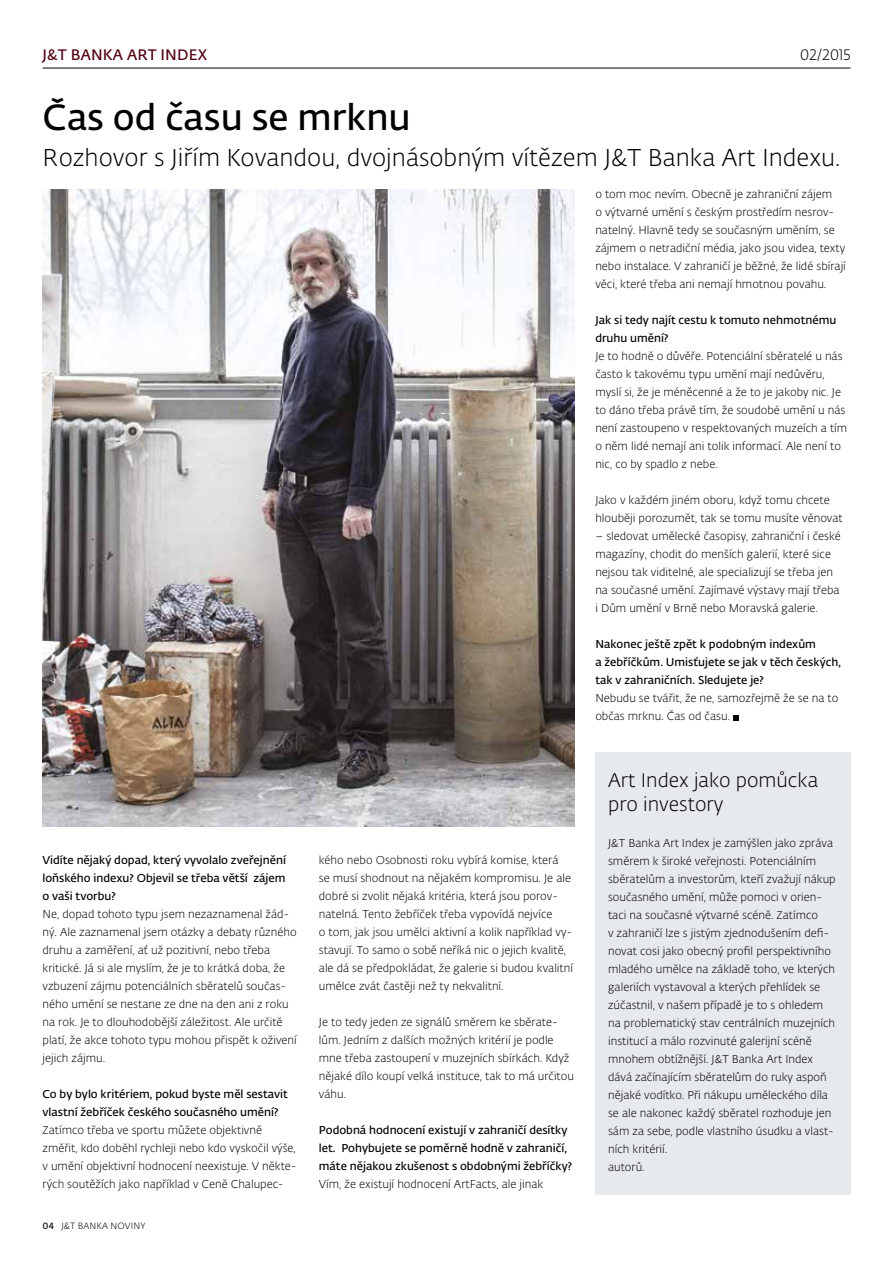
<style>
.page{position:relative;width:893px;height:1263px;background:#fff}
.page>*{position:absolute;margin:0;border:0;box-sizing:border-box;transform-origin:0 0}
.t1{font:600 36px "Fedra Sans Alt Pro";color:#000}
.t2{font:300 24px "Fedra Sans Alt Pro";color:#000}
.t3{font:300 19.5px/23.4px "Fedra Sans Alt Pro";color:#000}
.t4{font:600 15px "Fedra Sans Alt Pro";letter-spacing:.01em;color:#510210}
.t5{font:300 15px "Fedra Sans Alt Pro";letter-spacing:.01em;color:#000}
.t6{font:300 11.25px/18px "Fedra Sans Alt Pro";color:#000}
.t7{font:600 11.25px/18px "Fedra Sans Alt Pro";color:#000}
.t8{font:300 9px "Fedra Sans Alt Pro";letter-spacing:.01em;color:#000}
.s1{font-weight:600}
</style>
<div class="page">
<hr style="left:43px;top:68px;width:807px;height:1px;background:#000">
<svg style="left:733px;top:715px;width:5px;height:5px"></svg>
<img style="left:43px;top:189px;width:531px;height:637px">
<div style="left:595px;top:753px;width:255px;height:442px;background:#e6eaec"></div>
<h3 class="t5" style="left:800px;top:44px;width:52px">02/2015</h3>
<h3 class="t4" style="left:43px;top:43px;width:166px">J&amp;T BANKA ART INDEX</h3>
<h1 class="t1" style="left:43px;top:91px;width:370px">Čas od času se mrknu</h1>
<h2 class="t2" style="left:43px;top:141px;width:799px">Rozhovor s Jiřím Kovandou, dvojnásobným vítězem J&amp;T Banka Art Indexu.</h2>
<p class="t7" style="left:43px;top:851px;width:245px;text-align:justify">Vidíte nějaký dopad, který vyvolalo zveřejnění loňského indexu? Objevil se třeba větší zájem o vaši tvorbu?</p>
<p class="t6" style="left:43px;top:905px;width:256px">Ne, dopad tohoto typu jsem nezaznamenal žád&shy;ný. Ale zaznamenal jsem otázky a debaty různého druhu a zaměření, ať už pozitivní, nebo třeba kritické. Já si ale myslím, že je to krátká doba, že vzbuzení zájmu potenciálních sběratelů součas&shy;ného umění se nestane ze dne na den ani z roku na rok. Je to dlouhodobější záležitost. Ale určitě platí, že akce tohoto typu mohou přispět k oživení jejich zájmu.</p>
<p class="t7" style="left:43px;top:1085px;width:247px">Co by bylo kritériem, pokud byste měl sestavit vlastní žebříček českého současného umění?</p>
<p class="t6" style="left:43px;top:1121px;width:256px">Zatímco třeba ve sportu můžete objektivně změřit, kdo doběhl rychleji nebo kdo vyskočil výše, v umění objektivní hodnocení neexistuje. V někte&shy;rých soutěžích jako například v Ceně Chalupec-</p>
<p class="t8" style="left:43px;top:1220px;width:105px"><span class="s1">04</span> J&amp;T BANKA NOVINY</p>
<p class="t6" style="left:319px;top:851px;width:256px">kého nebo Osobnosti roku vybírá komise, která<br>se musí shodnout na nějakém kompromisu. Je ale dobré si zvolit nějaká kritéria, která jsou porov&shy;natelná. Tento žebříček třeba vypovídá nejvíce<br>o tom, jak jsou umělci aktivní a kolik například vy&shy;stavují. To samo o sobě neříká nic o jejich kvalitě, ale dá se předpokládat, že galerie si budou kvalitní umělce zvát častěji než ty nekvalitní.</p>
<p class="t6" style="left:319px;top:1013px;width:257px">Je to tedy jeden ze signálů směrem ke sběrate&shy;lům. Jedním z dalších možných kritérií je podle mne třeba zastoupení v muzejních sbírkách. Když nějaké dílo koupí velká instituce, tak to má určitou váhu.</p>
<p class="t7" style="left:319px;top:1121px;width:255px">Podobná hodnocení existují v zahraničí desítky let. Pohybujete se poměrně hodně v zahraničí, máte nějakou zkušenost s obdobnými žebříčky?</p>
<p class="t6" style="left:319px;top:1175px;width:226px">Vím, že existují hodnocení ArtFacts, ale jinak</p>
<p class="t6" style="left:595px;top:185px;width:252px">o tom moc nevím. Obecně je zahraniční zájem<br>o výtvarné umění s českým prostředím nesrov&shy;natelný. Hlavně tedy se současným uměním, se zájmem o netradiční média, jako jsou videa, texty nebo instalace. V zahraničí je běžné, že lidé sbírají věci, které třeba ani nemají hmotnou povahu.</p>
<p class="t7" style="left:595px;top:311px;width:242px">Jak si tedy najít cestu k tomuto nehmotnému druhu umění?</p>
<p class="t6" style="left:595px;top:347px;width:253px">Je to hodně o důvěře. Potenciální sběratelé u nás často k takovému typu umění mají nedůvěru, myslí si, že je méněcenné a že to je jakoby nic. Je to dáno třeba právě tím, že soudobé umění u nás není zastoupeno v respektovaných muzeích a tím o něm lidé nemají ani tolik informací. Ale není to nic, co by spadlo z nebe.</p>
<p class="t6" style="left:595px;top:491px;width:249px">Jako v každém jiném oboru, když tomu chcete hlouběji porozumět, tak se tomu musíte věnovat</p>
<p class="t6" style="left:595px;top:527px;width:247px">– sledovat umělecké časopisy, zahraniční i české magazíny, chodit do menších galerií, které sice nejsou tak viditelné, ale specializují se třeba jen na současné umění. Zajímavé výstavy mají třeba i Dům umění v Brně nebo Moravská galerie.</p>
<p class="t7" style="left:595px;top:635px;width:247px">Nakonec ještě zpět k podobným indexům<br>a žebříčkům. Umisťujete se jak v těch českých, tak v zahraničních. Sledujete je?</p>
<p class="t6" style="left:595px;top:689px;width:245px">Nebudu se tvářit, že ne, samozřejmě že se na to občas mrknu. Čas od času.</p>
<h3 class="t3" style="left:608px;top:768px;width:212px">Art Index jako pomůcka pro investory</h3>
<p class="t6" style="left:608px;top:834px;width:229px">J&amp;T Banka Art Index je zamýšlen jako zpráva směrem k široké veřejnosti. Potenciálním sběratelům a investorům, kteří zvažují nákup současného umění, může pomoci v orien&shy;taci na současné výtvarné scéně. Zatímco<br>v zahraničí lze s jistým zjednodušením defi&shy;novat cosi jako obecný profil perspektivního mladého umělce na základě toho, ve kterých galeriích vystavoval a kterých přehlídek se zúčastnil, v našem případě je to s ohledem na problematický stav centrálních muzejních institucí a málo rozvinuté galerijní scéně mnohem obtížnější. J&amp;T Banka Art Index dává začínajícím sběratelům do ruky aspoň nějaké vodítko. Při nákupu uměleckého díla se ale nakonec každý sběratel rozhoduje jen sám za sebe, podle vlastního úsudku a vlast&shy;ních kritérií.<br>autorů.</p>
</div>
